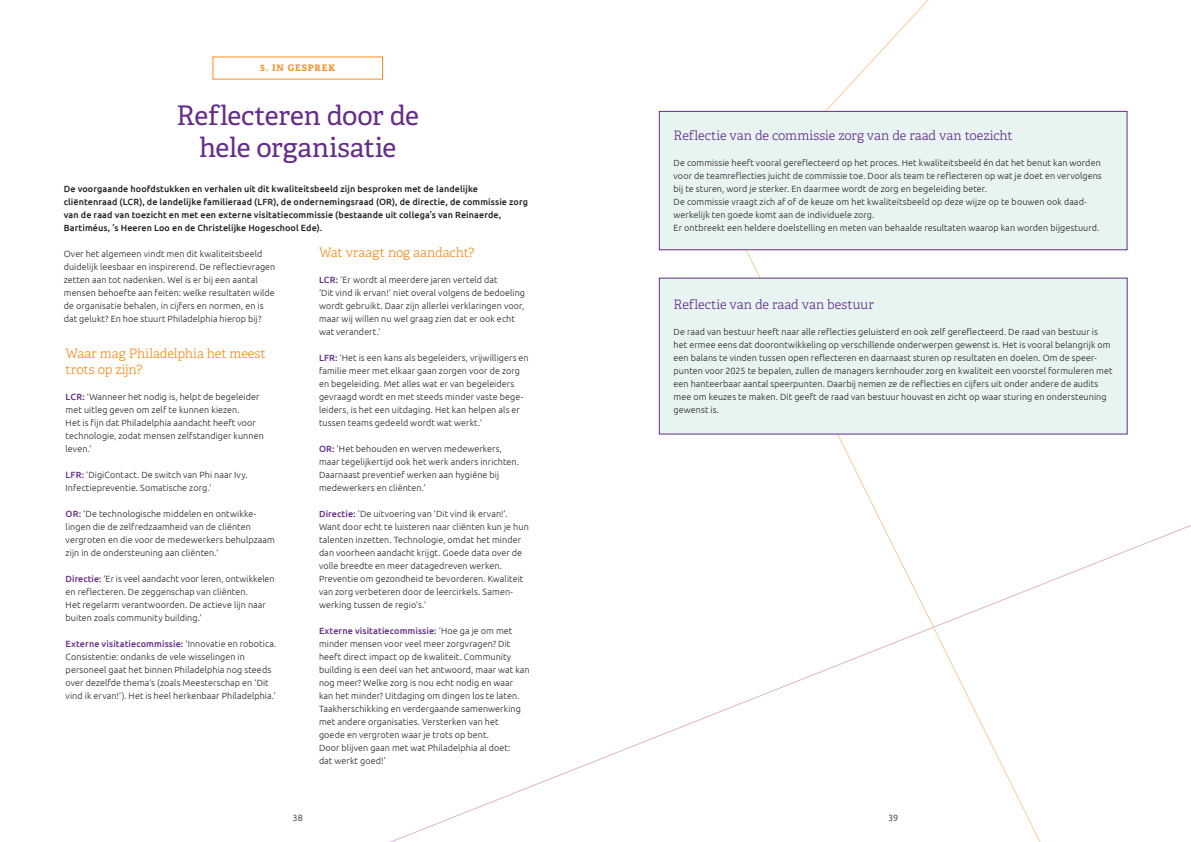
<style>
.page{position:relative;width:1191px;height:842px;background:#fff}
.page>*{position:absolute;margin:0;border:0;box-sizing:border-box;transform-origin:0 0}
.Kop_groot{font:27px "Adelle";letter-spacing:-.01em;color:#642d89}
.Tussenkop_groot_oranje{font:300 13px "Adelle";letter-spacing:-.005em;color:#642d89}
.Tussenkop_groot_oranje-2{font:300 13px/16px "Adelle";letter-spacing:-.005em;color:#f68c1f}
.broodtekst{font:300 9px/13px "Ubuntu";letter-spacing:.01em;color:#231f20}
.inleiding_Medium{font:500 9px/13px "Ubuntu";letter-spacing:.01em;color:#231f20}
.bloktekstje{font:700 9px "Adelle";letter-spacing:.105em;color:#f68c1f}
.t1{font:300 9px "Ubuntu";color:#231f20}
.s1{font-weight:500;color:#642d89}
</style>
<div class="page">
<svg style="left:728px;top:0;width:317px;height:842px"></svg>
<div style="left:659px;top:111px;width:468px;height:139px;background:#e7f4f1"></div>
<div style="left:659px;top:111px;width:468px;height:139px;border:1px solid #642d89"></div>
<div style="left:659px;top:278px;width:468px;height:156px;background:#e7f4f1"></div>
<p class="bloktekstje" style="left:260px;top:62px;width:76px">5. IN GESPREK</p>
<p class="Kop_groot" style="left:176px;top:99px;width:244px">Reflecteren door de</p>
<p class="Kop_groot" style="left:199px;top:131px;width:199px">hele organisatie</p>
<p class="inleiding_Medium" style="left:64px;top:182px;width:466px">De voorgaande hoofdstukken en verhalen uit dit kwaliteitsbeeld zijn besproken met de landelijke cliëntenraad (LCR), de landelijke familieraad (LFR), de ondernemingsraad (OR), de directie, de commissie zorg van de raad van toezicht en met een externe visitatiecommissie (bestaande uit collega’s van Reinaerde, Bartiméus, ’s Heeren Loo en de Christelijke Hogeschool Ede).</p>
<p class="broodtekst" style="left:64px;top:247px;width:213px">Over het algemeen vindt men dit kwaliteitsbeeld duidelijk leesbaar en inspirerend. De reflectievragen zetten aan tot nadenken. Wel is er bij een aantal mensen behoefte aan feiten: welke resultaten wilde de organisatie behalen, in cijfers en normen, en is dat gelukt? En hoe stuurt Philadelphia hierop bij?</p>
<p class="Tussenkop_groot_oranje-2" style="left:66px;top:346px;width:201px">Waar mag Philadelphia het meest trots op zijn?</p>
<p class="broodtekst" style="left:66px;top:390px;width:200px"><span class="s1">LCR:</span> ‘Wanneer het nodig is, helpt de begeleider met uitleg geven om zelf te kunnen kiezen.<br>Het is fijn dat Philadelphia aandacht heeft voor technologie, zodat mensen zelfstandiger kunnen leven.’</p>
<p class="broodtekst" style="left:66px;top:468px;width:183px"><span class="s1">LFR:</span> ‘DigiContact. De switch van Phi naar Ivy.<br>Infectiepreventie. Somatische zorg.’</p>
<p class="broodtekst" style="left:66px;top:507px;width:211px"><span class="s1">OR:</span> ‘De technologische middelen en ontwikke&shy;lingen die de zelfredzaamheid van de cliënten vergroten en die voor de medewerkers behulpzaam zijn in de ondersteuning aan cliënten.’</p>
<p class="broodtekst" style="left:66px;top:572px;width:210px"><span class="s1">Directie:</span> ‘Er is veel aandacht voor leren, ontwikkelen en reflecteren. De zeggenschap van cliënten.<br>Het regelarm verantwoorden. De actieve lijn naar buiten zoals community building.’</p>
<p class="broodtekst" style="left:66px;top:637px;width:212px"><span class="s1">Externe visitatiecommissie:</span> ‘Innovatie en robotica.<br>Consistentie: ondanks de vele wisselingen in personeel gaat het binnen Philadelphia nog steeds over dezelfde thema’s (zoals Meesterschap en ‘Dit vind ik ervan!’). Het is heel herkenbaar Philadelphia.’</p>
<p class="Tussenkop_groot_oranje-2" style="left:319px;top:245px;width:157px">Wat vraagt nog aandacht?</p>
<p class="broodtekst" style="left:319px;top:273px;width:208px"><span class="s1">LCR:</span> ‘Er wordt al meerdere jaren verteld dat<br>‘Dit vind ik ervan!’ niet overal volgens de bedoeling wordt gebruikt. Daar zijn allerlei verklaringen voor, maar wij willen nu wel graag zien dat er ook echt wat verandert.’</p>
<p class="broodtekst" style="left:319px;top:351px;width:211px"><span class="s1">LFR:</span> ‘Het is een kans als begeleiders, vrijwilligers en familie meer met elkaar gaan zorgen voor de zorg en begeleiding. Met alles wat er van begeleiders gevraagd wordt en met steeds minder vaste bege&shy;leiders, is het een uitdaging. Het kan helpen als er tussen teams gedeeld wordt wat werkt.’</p>
<p class="broodtekst" style="left:319px;top:442px;width:202px"><span class="s1">OR:</span> ‘Het behouden en werven medewerkers, maar tegelijkertijd ook het werk anders inrichten.<br>Daarnaast preventief werken aan hygiëne bij medewerkers en cliënten.’</p>
<p class="broodtekst" style="left:319px;top:507px;width:211px"><span class="s1">Directie:</span> ‘De uitvoering van ’Dit vind ik ervan!’.<br>Want door echt te luisteren naar cliënten kun je hun talenten inzetten. Technologie, omdat het minder dan voorheen aandacht krijgt. Goede data over de volle breedte en meer datagedreven werken.<br>Preventie om gezondheid te bevorderen. Kwaliteit van zorg verbeteren door de leercirkels. Samen&shy;werking tussen de regio’s.’</p>
<p class="broodtekst" style="left:319px;top:624px;width:212px"><span class="s1">Externe visitatiecommissie:</span> ‘Hoe ga je om met minder mensen voor veel meer zorgvragen? Dit heeft direct impact op de kwaliteit. Community building is een deel van het antwoord, maar wat kan nog meer? Welke zorg is nou echt nodig en waar kan het minder? Uitdaging om dingen los te laten.<br>Taakherschikking en verdergaande samenwerking met andere organisaties. Versterken van het<br>goede en vergroten waar je trots op bent.<br>Door blijven gaan met wat Philadelphia al doet:<br>dat werkt goed!'</p>
<p class="Tussenkop_groot_oranje" style="left:673px;top:127px;width:340px">Reflectie van de commissie zorg van de raad van toezicht</p>
<p class="broodtekst" style="left:673px;top:156px;width:430px;text-align:justify">De commissie heeft vooral gereflecteerd op het proces. Het kwaliteitsbeeld én dat het benut kan worden voor de teamreflecties juicht de commissie toe. Door als team te reflecteren op wat je doet en vervolgens bij te sturen, word je sterker. En daarmee wordt de zorg en begeleiding beter.</p>
<p class="broodtekst" style="left:673px;top:195px;width:415px">De commissie vraagt zich af of de keuze om het kwaliteitsbeeld op deze wijze op te bouwen ook daad&shy;werkelijk ten goede komt aan de individuele zorg.</p>
<p class="broodtekst" style="left:673px;top:221px;width:427px">Er ontbreekt een heldere doelstelling en meten van behaalde resultaten waarop kan worden bijgestuurd.</p>
<p class="Tussenkop_groot_oranje" style="left:673px;top:296px;width:202px">Reflectie van de raad van bestuur</p>
<p class="broodtekst" style="left:673px;top:325px;width:440px">De raad van bestuur heeft naar alle reflecties geluisterd en ook zelf gereflecteerd. De raad van bestuur is het ermee eens dat doorontwikkeling op verschillende onderwerpen gewenst is. Het is vooral belangrijk om een balans te vinden tussen open reflecteren en daarnaast sturen op resultaten en doelen. Om de speer&shy;punten voor 2025 te bepalen, zullen de managers kernhouder zorg en kwaliteit een voorstel formuleren met een hanteerbaar aantal speerpunten. Daarbij nemen ze de reflecties en cijfers uit onder andere de audits mee om keuzes te maken. Dit geeft de raad van bestuur houvast en zicht op waar sturing en ondersteuning gewenst is.</p>
<p class="t1" style="left:293px;top:812px;width:12px">38</p>
<p class="t1" style="left:888px;top:812px;width:12px">39</p>
</div>
